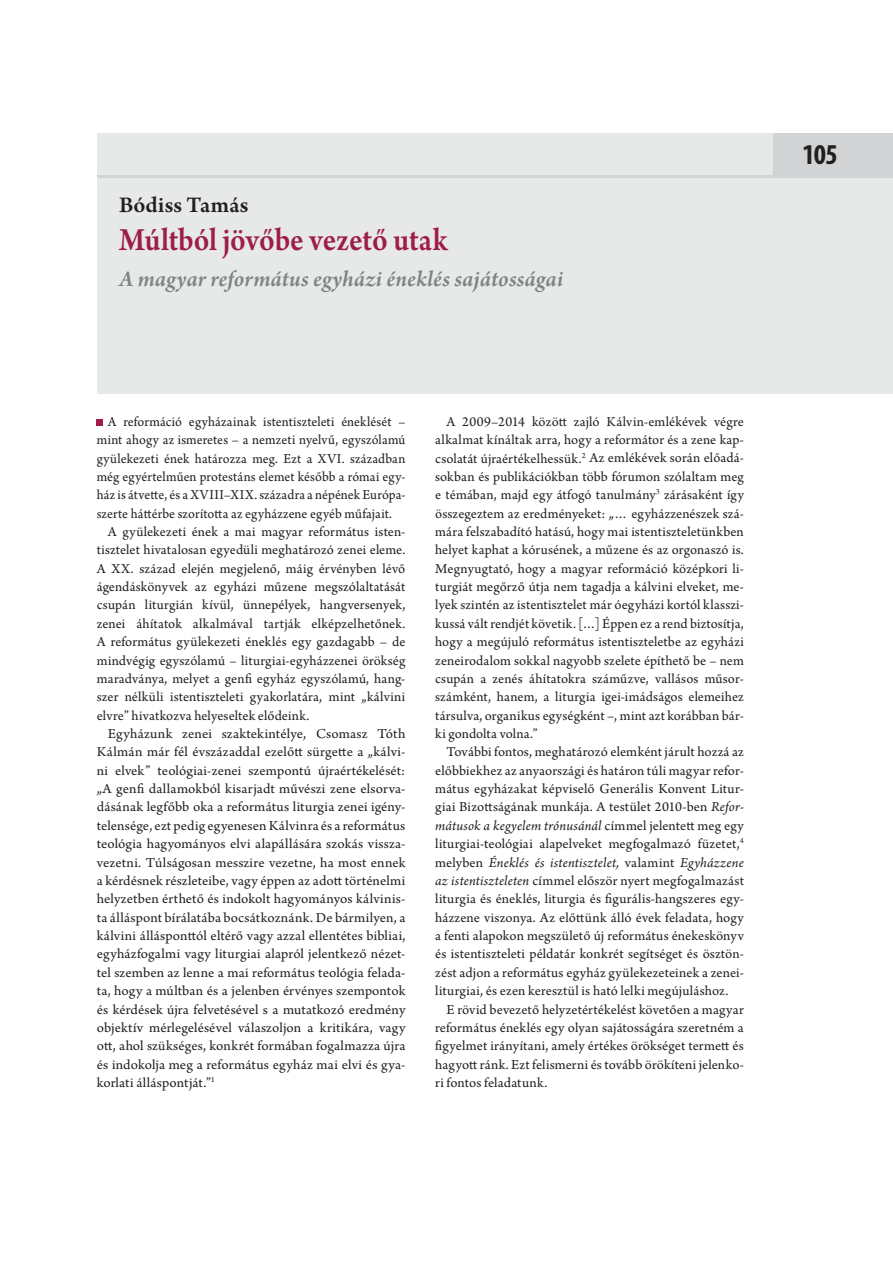
<style>
.page{position:relative;width:893px;height:1263px;background:#fff}
.page>*{position:absolute;margin:0;border:0;box-sizing:border-box;transform-origin:0 0}
.t1{font:600 34.05px "Arno Pro";letter-spacing:-.005em;color:#9e1c48;scale:.9 1}
.t2{font:700 condensed 28.8px "Myriad Pro";color:#231f20}
.t3{font:italic 600 23.55px "Arno Pro";letter-spacing:.005em;color:#808284}
.t4{font:600 23.55px "Arno Pro";letter-spacing:.005em;color:#231f20}
.t5{font:14.4px/18.3px "Arno Pro";letter-spacing:.01em;color:#231f20;text-align:justify}
.s1{font-style:italic}
</style>
<div class="page">
<div style="left:97px;top:133px;width:796px;height:260px;background:#e7e8e8"></div>
<div style="left:97px;top:419px;width:6px;height:7px;background:#a21c4a"></div>
<div style="left:774px;top:133px;width:119px;height:45px;background:#d2d3d4"></div>
<hr style="left:97px;top:175px;width:677px;height:3px;background:#d2d3d4">
<h3 class="t4" style="left:119px;top:190px;width:131px">Bódiss Tamás</h3>
<h1 class="t1" style="left:119px;top:219px;width:366px">Múltból jövőbe vezető utak</h1>
<h3 class="t3" style="left:119px;top:264px;width:445px">A magyar református egyházi éneklés sajátosságai</h3>
<p class="t5" style="left:108px;top:413px;width:299px">A reformáció egyházainak istentiszteleti éneklését –</p>
<p class="t5" style="left:97px;top:432px;width:310px">mint ahogy az ismeretes – a nemzeti nyelvű, egyszólamú</p>
<p class="t5" style="left:97px;top:450px;width:310px">gyülekezeti ének határozza meg. Ezt a XVI. században</p>
<p class="t5" style="left:97px;top:469px;width:310px">még egyértelműen protestáns elemet később a római egy-</p>
<p class="t5" style="left:97px;top:487px;width:310px">ház is átvette, és a XVIII–XIX. századra a népének Európa-</p>
<p class="t5" style="left:97px;top:505px;width:297px">szerte háttérbe szorította az egyházzene egyéb műfajait.</p>
<p class="t5" style="left:108px;top:524px;width:299px">A gyülekezeti ének a mai magyar református isten-</p>
<p class="t5" style="left:97px;top:542px;width:310px">tisztelet hivatalosan egyedüli meghatározó zenei eleme.</p>
<p class="t5" style="left:97px;top:560px;width:310px">A XX. század elején megjelenő, máig érvényben lévő</p>
<p class="t5" style="left:97px;top:579px;width:310px">ágendáskönyvek az egyházi műzene megszólaltatását</p>
<p class="t5" style="left:97px;top:597px;width:310px">csupán liturgián kívül, ünnepélyek, hangversenyek,</p>
<p class="t5" style="left:97px;top:616px;width:310px">zenei áhítatok alkalmával tartják elképzelhetőnek.</p>
<p class="t5" style="left:97px;top:634px;width:310px">A református gyülekezeti éneklés egy gazdagabb – de</p>
<p class="t5" style="left:97px;top:652px;width:310px">mindvégig egyszólamú – liturgiai-egyházzenei örökség</p>
<p class="t5" style="left:97px;top:671px;width:310px">maradványa, melyet a genfi egyház egyszólamú, hang-</p>
<p class="t5" style="left:97px;top:689px;width:310px">szer nélküli istentiszteleti gyakorlatára, mint „kálvini</p>
<p class="t5" style="left:97px;top:707px;width:214px">elvre” hivatkozva helyeseltek elődeink.</p>
<p class="t5" style="left:108px;top:726px;width:299px">Egyházunk zenei szaktekintélye, Csomasz Tóth</p>
<p class="t5" style="left:97px;top:744px;width:310px">Kálmán már fél évszázaddal ezelőtt sürgette a „kálvi-</p>
<p class="t5" style="left:97px;top:762px;width:310px">ni elvek” teológiai-zenei szempontú újraértékelését:</p>
<p class="t5" style="left:97px;top:781px;width:310px">„A genfi dallamokból kisarjadt művészi zene elsorva-</p>
<p class="t5" style="left:97px;top:799px;width:310px">dásának legfőbb oka a református liturgia zenei igény-</p>
<p class="t5" style="left:97px;top:818px;width:310px">telensége, ezt pedig egyenesen Kálvinra és a református</p>
<p class="t5" style="left:97px;top:836px;width:310px">teológia hagyományos elvi alapállására szokás vissza-</p>
<p class="t5" style="left:97px;top:854px;width:310px">vezetni. Túlságosan messzire vezetne, ha most ennek</p>
<p class="t5" style="left:97px;top:873px;width:310px">a kérdésnek részleteibe, vagy éppen az adott történelmi</p>
<p class="t5" style="left:97px;top:891px;width:310px">helyzetben érthető és indokolt hagyományos kálvinis-</p>
<p class="t5" style="left:97px;top:909px;width:310px">ta álláspont bírálatába bocsátkoznánk. De bármilyen, a</p>
<p class="t5" style="left:97px;top:928px;width:310px">kálvini állásponttól eltérő vagy azzal ellentétes bibliai,</p>
<p class="t5" style="left:97px;top:946px;width:310px">egyházfogalmi vagy liturgiai alapról jelentkező nézet-</p>
<p class="t5" style="left:97px;top:964px;width:310px">tel szemben az lenne a mai református teológia felada-</p>
<p class="t5" style="left:97px;top:983px;width:310px">ta, hogy a múltban és a jelenben érvényes szempontok</p>
<p class="t5" style="left:97px;top:1001px;width:310px">és kérdések újra felvetésével s a mutatkozó eredmény</p>
<p class="t5" style="left:97px;top:1020px;width:310px">objektív mérlegelésével válaszoljon a kritikára, vagy</p>
<p class="t5" style="left:97px;top:1038px;width:310px">ott, ahol szükséges, konkrét formában fogalmazza újra</p>
<p class="t5" style="left:97px;top:1056px;width:310px">és indokolja meg a református egyház mai elvi és gya-</p>
<p class="t5" style="left:97px;top:1075px;width:120px">korlati álláspontját.”<sup>1</sup></p>
<p class="t5" style="left:435px;top:413px;width:310px;text-indent:11px">A 2009–2014 között zajló Kálvin-emlékévek végre alkalmat kínáltak arra, hogy a reformátor és a zene kap&shy;csolatát újraértékelhessük.<sup>2</sup> Az emlékévek során előadá&shy;sokban és publikációkban több fórumon szólaltam meg e témában, majd egy átfogó tanulmány<sup>3</sup> zárásaként így összegeztem az eredményeket: „… egyházzenészek szá&shy;mára felszabadító hatású, hogy mai istentiszteletünkben helyet kaphat a kórusének, a műzene és az orgonaszó is.<br>Megnyugtató, hogy a magyar reformáció középkori li&shy;turgiát megőrző útja nem tagadja a kálvini elveket, me&shy;lyek szintén az istentisztelet már óegyházi kortól klasszi&shy;kussá vált rendjét követik. […] Éppen ez a rend biztosítja, hogy a megújuló református istentiszteletbe az egyházi zeneirodalom sokkal nagyobb szelete építhető be – nem csupán a zenés áhítatokra száműzve, vallásos műsor&shy;számként, hanem, a liturgia igei-imádságos elemeihez társulva, organikus egységként –, mint azt korábban bár&shy;ki gondolta volna.”</p>
<p class="t5" style="left:435px;top:744px;width:310px;text-indent:11px">További fontos, meghatározó elemként járult hozzá az előbbiekhez az anyaországi és határon túli magyar refor&shy;mátus egyházakat képviselő Generális Konvent Litur&shy;giai Bizottságának munkája. A testület 2010-ben <span class="s1">Refor&shy;mátusok a kegyelem trónusánál</span> címmel jelentett meg egy liturgiai-teológiai alapelveket megfogalmazó füzetet,<sup>4 </sup>melyben <span class="s1">Éneklés és istentisztelet,</span> valamint <span class="s1">Egyházzene az istentiszteleten</span> címmel először nyert megfogalmazást liturgia és éneklés, liturgia és figurális-hangszeres egy&shy;házzene viszonya. Az előttünk álló évek feladata, hogy a fenti alapokon megszülető új református énekeskönyv és istentiszteleti példatár konkrét segítséget és ösztön&shy;zést adjon a református egyház gyülekezeteinek a zenei&shy;liturgiai, és ezen keresztül is ható lelki megújuláshoz.</p>
<p class="t5" style="left:435px;top:1001px;width:310px;text-indent:11px">E rövid bevezető helyzetértékelést követően a magyar református éneklés egy olyan sajátosságára szeretném a figyelmet irányítani, amely értékes örökséget termett és hagyott ránk. Ezt felismerni és tovább örökíteni jelenko&shy;ri fontos feladatunk.</p>
<h2 class="t2" style="left:802px;top:143px;width:37px">105</h2>
</div>
